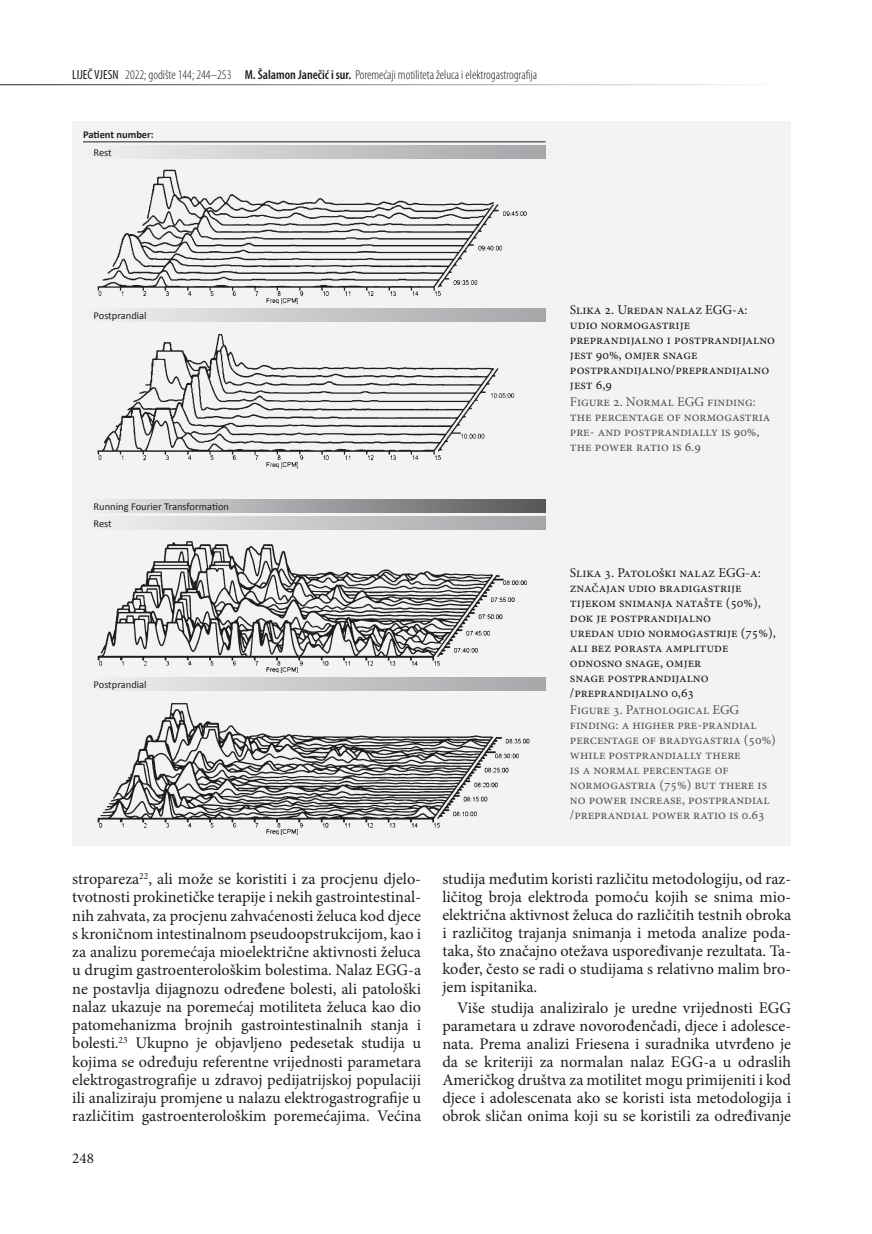
<style>
.page{position:relative;width:872px;height:1234px;background:#fff}
.page>*{position:absolute;margin:0;border:0;box-sizing:border-box;transform-origin:0 0}
.t1{font:16.2px/18.3px "Minion Pro";color:#1f1e1f;text-align:justify}
.t2{font:15px "Minion Pro";color:#1f1e1f}
.t3{font:13.5px/15px "Minion Pro";color:#1f1e1f}
.t4{font:13.5px/15px "Minion Pro";color:#565557}
.t5{font:300 condensed 13.2px "Myriad Pro";color:#1f1e1f}
.t6{font:10.5px "Calibri";color:#1f1e1f}
.t7{font:700 10.5px "Calibri";color:#1f1e1f}
.s1{font-weight:400}
.s2{font-weight:600}
</style>
<div class="page">
<hr style="left:0;top:84px;width:791px;height:1px;background:#1f1e1f">
<div style="left:72px;top:121px;width:719px;height:724px;background:#f3f3f3"></div>
<img style="left:83px;top:141px;width:463px;height:327px">
<svg style="left:83px;top:308px;width:462px;height:14px"></svg>
<svg style="left:83px;top:145px;width:462px;height:13px"></svg>
<hr style="left:83px;top:141px;width:462px;height:1px;background:#1f1e1f">
<img style="left:97px;top:499px;width:449px;height:336px">
<svg style="left:97px;top:677px;width:448px;height:13px"></svg>
<svg style="left:97px;top:516px;width:448px;height:13px"></svg>
<svg style="left:97px;top:499px;width:448px;height:13px;background:#9e9fa1"></svg>
<p class="t5" style="left:72px;top:67px;width:466px"><span class="s1">LIJEČ VJESN</span> 2022; godište 144; 244–253 <span class="s2">M. Šalamon Janečić i sur.</span> Poremećaji motiliteta želuca i elektrogastrografija</p>
<p class="t7" style="left:83px;top:127px;width:72px">Patient number:</p>
<p class="t6" style="left:94px;top:146px;width:20px">Rest</p>
<p class="t6" style="left:94px;top:309px;width:55px">Postprandial</p>
<p class="t6" style="left:94px;top:499px;width:137px">Running Fourier Transformation</p>
<p class="t6" style="left:94px;top:517px;width:20px">Rest</p>
<p class="t6" style="left:94px;top:677px;width:55px">Postprandial</p>
<p class="t3" style="left:570px;top:302px;width:207px">Slika 2. Uredan nalaz EGG-a: udio normogastrije preprandijalno i postprandijalno jest 90%, omjer snage postprandijalno/preprandijalno jest 6,9</p>
<p class="t4" style="left:570px;top:394px;width:202px">Figure 2. Normal EGG finding: the percentage of normogastria pre- and postprandially is 90%, the power ratio is 6.9</p>
<p class="t3" style="left:570px;top:565px;width:207px">Slika 3. Patološki nalaz EGG-a: značajan udio bradigastrije tijekom snimanja natašte (50%), dok je postprandijalno<br>uredan udio normogastrije (75%), ali bez porasta amplitude odnosno snage, omjer<br>snage postprandijalno /preprandijalno 0,63</p>
<p class="t4" style="left:570px;top:702px;width:207px">Figure 3. Pathological EGG finding: a higher pre-prandial percentage of bradygastria (50%) while postprandially there<br>is a normal percentage of normogastria (75%) but there is no power increase, postprandial /preprandial power ratio is 0.63</p>
<p class="t1" style="left:72px;top:869px;width:350px">stropareza<sup>22</sup>, ali može se koristiti i za procjenu djelo&shy;tvotnosti prokinetičke terapije i nekih gastrointestinal&shy;nih zahvata, za procjenu zahvaćenosti želuca kod djece s kroničnom intestinalnom pseudoopstrukcijom, kao i za analizu poremećaja mioelektrične aktivnosti želuca u drugim gastroenterološkim bolestima. Nalaz EGG-a ne postavlja dijagnozu određene bolesti, ali patološki nalaz ukazuje na poremećaj motiliteta želuca kao dio patomehanizma brojnih gastrointestinalnih stanja i bolesti.<sup>23</sup> Ukupno je objavljeno pedesetak studija u kojima se određuju referentne vrijednosti parametara elektrogastrografije u zdravoj pedijatrijskoj populaciji ili analiziraju promjene u nalazu elektrogastrografije u različitim gastroenterološkim poremećajima. Većina</p>
<p class="t1" style="left:442px;top:869px;width:350px">studija međutim koristi različitu metodologiju, od raz&shy;ličitog broja elektroda pomoću kojih se snima mio&shy;električna aktivnost želuca do različitih testnih obroka i različitog trajanja snimanja i metoda analize poda&shy;taka, što značajno otežava uspoređivanje rezultata. Ta&shy;kođer, često se radi o studijama s relativno malim bro&shy;jem ispitanika.</p>
<p class="t1" style="left:442px;top:998px;width:350px;text-indent:15px">Više studija analiziralo je uredne vrijednosti EGG parametara u zdrave novorođenčadi, djece i adolesce&shy;nata. Prema analizi Friesena i suradnika utvrđeno je da se kriteriji za normalan nalaz EGG-a u odraslih Američkog društva za motilitet mogu primijeniti i kod djece i adolescenata ako se koristi ista metodologija i obrok sličan onima koji su se koristili za određivanje</p>
<p class="t2" style="left:72px;top:1147px;width:23px">248</p>
</div>
